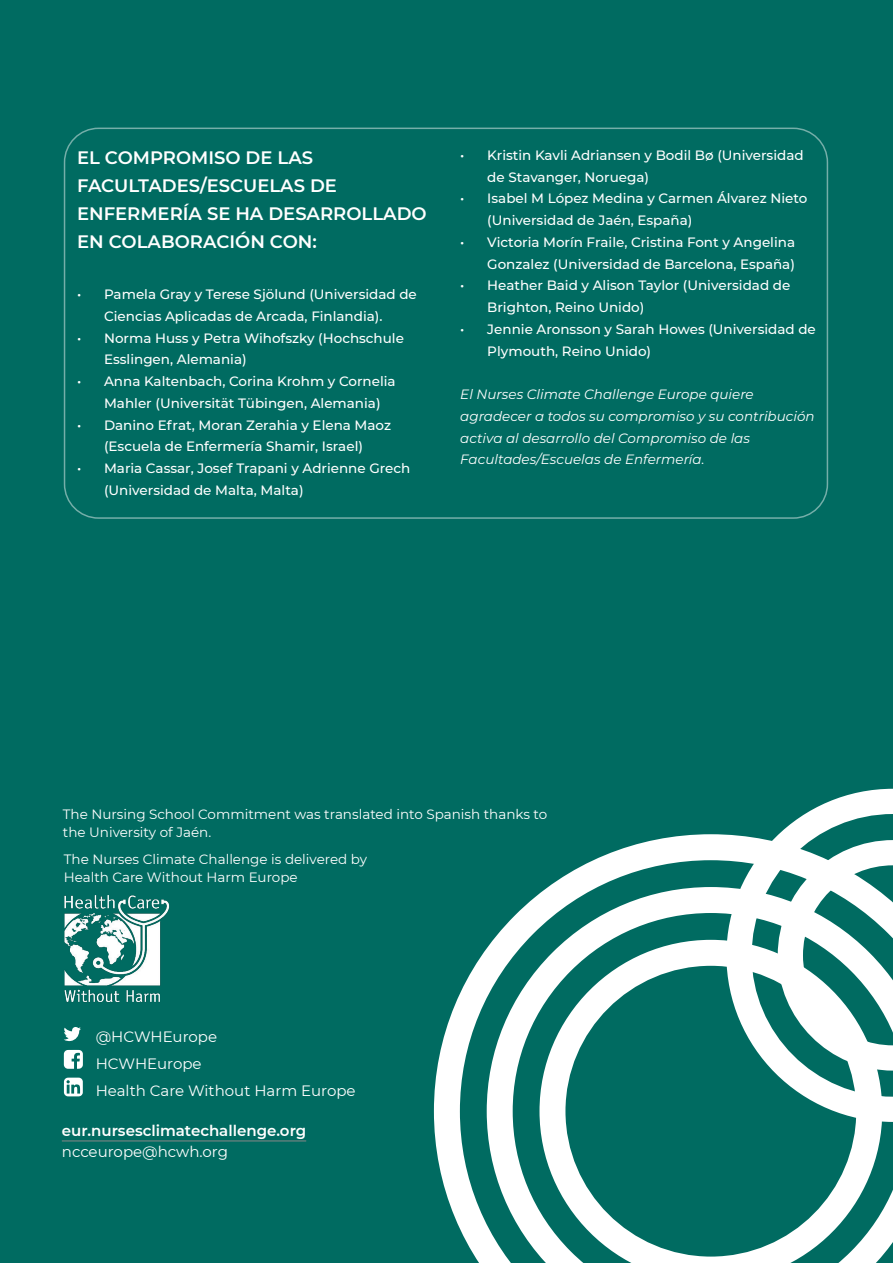
<style>
.page{position:relative;width:893px;height:1263px;background:#006b61}
.page>*{position:absolute;margin:0;border:0;box-sizing:border-box;transform-origin:0 0}
.t1{font:600 18px/27.8px "Montserrat";color:#fff}
.t2{font:15px/27px "Montserrat";color:#fff}
.t3{font:600 15px "Montserrat";color:#fff}
.t4{font:500 13.5px/21.8px "Montserrat";color:#fff}
.t5{font:italic 13.5px/21.8px "Montserrat";color:#fff}
.t6{font:13.5px/18px "Montserrat";color:#fff}
</style>
<div class="page">
<svg style="left:434px;top:834px;width:292px;height:429px"></svg>
<svg style="left:487px;top:887px;width:406px;height:376px"></svg>
<svg style="left:539px;top:940px;width:343px;height:323px"></svg>
<svg style="left:726px;top:789px;width:167px;height:333px"></svg>
<svg style="left:778px;top:840px;width:115px;height:230px"></svg>
<img style="left:64px;top:895px;width:106px;height:107px">
<svg style="left:64px;top:1027px;width:17px;height:14px"></svg>
<svg style="left:64px;top:1050px;width:19px;height:19px"></svg>
<svg style="left:64px;top:1077px;width:19px;height:19px"></svg>
<hr style="left:62px;top:1141px;width:244px;height:1px;background:#878787">
<div style="left:64px;top:128px;width:764px;height:391px;border:2px solid #fff;border-radius:34px"></div>
<h1 class="t1" style="left:77px;top:143px;width:351px">EL COMPROMISO DE LAS<br>FACULTADES/ESCUELAS DE<br>ENFERMERÍA SE HA DESARROLLADO<br>EN COLABORACIÓN CON:</h1>
<p class="t4" style="left:77px;top:283px;width:341px;text-align:center">• Pamela Gray y Terese Sjölund (Universidad de<br>Ciencias Aplicadas de Arcada, Finlandia).</p>
<p class="t4" style="left:104px;top:326px;width:301px;text-indent:-27px">• Norma Huss y Petra Wihofszky (Hochschule<br>Esslingen, Alemania)</p>
<p class="t4" style="left:104px;top:370px;width:293px;text-indent:-27px">• Anna Kaltenbach, Corina Krohm y Cornelia<br>Mahler (Universität Tübingen, Alemania)</p>
<p class="t4" style="left:77px;top:413px;width:316px;text-align:center">• Danino Efrat, Moran Zerahia y Elena Maoz (Escuela de Enfermería Shamir, Israel)</p>
<p class="t4" style="left:104px;top:457px;width:308px;text-indent:-27px">• Maria Cassar, Josef Trapani y Adrienne Grech (Universidad de Malta, Malta)</p>
<p class="t4" style="left:487px;top:144px;width:318px;text-indent:-27px">• Kristin Kavli Adriansen y Bodil Bø (Universidad de Stavanger, Noruega)</p>
<p class="t4" style="left:487px;top:187px;width:321px;text-indent:-27px">• Isabel M López Medina y Carmen Álvarez Nieto (Universidad de Jaén, España)</p>
<p class="t4" style="left:460px;top:231px;width:336px;text-align:right">• Victoria Morín Fraile, Cristina Font y Angelina<br>Gonzalez (Universidad de Barcelona, España)</p>
<p class="t4" style="left:487px;top:274px;width:304px;text-indent:-27px">• Heather Baid y Alison Taylor (Universidad de<br>Brighton, Reino Unido)</p>
<p class="t4" style="left:487px;top:318px;width:330px;text-indent:-27px">• Jennie Aronsson y Sarah Howes (Universidad de<br>Plymouth, Reino Unido)</p>
<p class="t5" style="left:460px;top:383px;width:356px">El Nurses Climate Challenge Europe quiere agradecer a todos su compromiso y su contribución activa al desarrollo del Compromiso de las Facultades/Escuelas de Enfermería.</p>
<p class="t6" style="left:63px;top:805px;width:486px">The Nursing School Commitment was translated into Spanish thanks to the University of Jaén.</p>
<p class="t6" style="left:64px;top:849px;width:305px">The Nurses Climate Challenge is delivered by<br>Health Care Without Harm Europe</p>
<p class="t2" style="left:96px;top:1022px;width:261px">@HCWHEurope<br>HCWHEurope<br>Health Care Without Harm Europe</p>
<p class="t3" style="left:62px;top:1120px;width:246px">eur.nursesclimatechallenge.org</p>
<p class="t2" style="left:62px;top:1138px;width:168px">ncceurope@hcwh.org</p>
</div>
